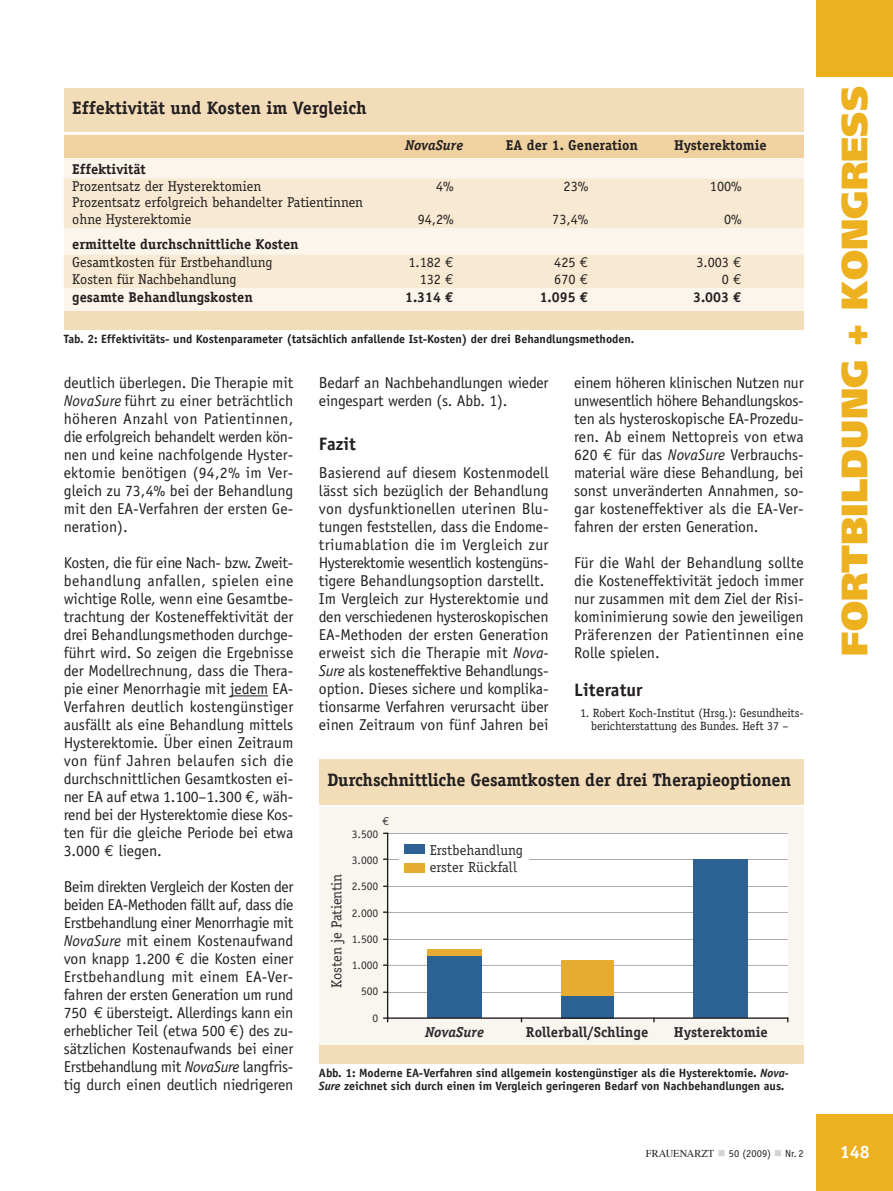
<style>
.page{position:relative;width:893px;height:1191px;background:#fff}
.page>*{position:absolute;margin:0;border:0;box-sizing:border-box;transform-origin:0 0}
.t1{font:900 36.75px "Frutiger";color:#edb01f}
.t2{font:700 18px "Officina Serif";letter-spacing:-.01em;color:#231f20}
.t3{font:700 18px "Officina Sans";letter-spacing:.005em;color:#231f20}
.t4{font:700 18px "Officina Sans";color:#fff}
.t5{font:15.75px/18px "Officina Sans";letter-spacing:-.005em;color:#231f20;text-align:justify}
.t6{font:14.4px/17.4px "Officina Serif Book+FOZEPD";color:#2a292c}
.t7{font:14.4px "Officina Serif Bold+SCCFYK";color:#2a292c}
.t8{font:14.4px "Officina Serif Bold Italic+FEJDZK";color:#2a292c}
.t9{font:14.25px/16.5px "Officina Serif";color:#231f20}
.t10{font:700 14.25px "Officina Serif";color:#231f20}
.t11{font:italic 700 14.25px "Officina Serif";color:#231f20}
.t12{font:700 12px/13.5px "Officina Sans";color:#231f20}
.t13{font:12px/12.8px "Officina Serif";letter-spacing:-.005em;color:#231f20;text-align:center}
.t14{font:11.55px "Officina Serif Book+FOZEPD";color:#2a292c}
.t15{font:11.55px "Euro Mono Regular+KDNQLH";color:#2a292c}
.t16{font:10.5px "Officina Sans";color:#231f20}
.s1{font-family:"Euro Mono"}
.s2{font-style:italic}
.s3{font-family:"Times"}
.s4{color:#d1d3d4}
</style>
<div class="page">
<div style="left:816px;top:1114px;width:77px;height:76px;background:#edb01f"></div>
<div style="left:816px;top:0;width:77px;height:77px;background:#edb01f"></div>
<hr style="left:230px;top:695px;width:38px;height:1px;background:#231f20">
<div style="left:64px;top:135px;width:740px;height:180px;background:#fcf5ec"></div>
<div style="left:64px;top:135px;width:740px;height:22px;background:#f0d2a0"></div>
<div style="left:64px;top:88px;width:740px;height:44px;background:#f3ddb9"></div>
<div style="left:64px;top:178px;width:740px;height:17px;background:#f7e9d2"></div>
<div style="left:64px;top:195px;width:740px;height:16px;background:#f7e9d2"></div>
<div style="left:64px;top:211px;width:740px;height:17px;background:#f7e9d2"></div>
<div style="left:64px;top:255px;width:740px;height:16px;background:#f7e9d2"></div>
<div style="left:64px;top:271px;width:740px;height:17px;background:#f7e9d2"></div>
<div style="left:64px;top:312px;width:740px;height:18px;background:#f3ddb9"></div>
<div style="left:319px;top:807px;width:485px;height:240px;background:#f9f5ef"></div>
<div style="left:388px;top:834px;width:400px;height:183px;background:#fff"></div>
<div style="left:427px;top:955px;width:55px;height:63px;background:#2c6194"></div>
<div style="left:561px;top:996px;width:53px;height:22px;background:#2c6194"></div>
<div style="left:694px;top:859px;width:54px;height:159px;background:#2c6194"></div>
<div style="left:427px;top:949px;width:55px;height:6px;background:#e5ac31"></div>
<div style="left:561px;top:960px;width:53px;height:36px;background:#e5ac31"></div>
<hr style="left:387px;top:832px;width:1px;height:186px;background:#1e1d1e">
<svg style="left:383px;top:991px;width:405px;height:2px"></svg>
<svg style="left:383px;top:964px;width:405px;height:2px"></svg>
<svg style="left:383px;top:938px;width:405px;height:2px"></svg>
<svg style="left:383px;top:911px;width:405px;height:2px"></svg>
<svg style="left:383px;top:885px;width:405px;height:2px"></svg>
<svg style="left:383px;top:858px;width:405px;height:2px"></svg>
<svg style="left:383px;top:832px;width:405px;height:2px"></svg>
<hr style="left:387px;top:1017px;width:401px;height:1px;background:#1e1d1e">
<svg style="left:383px;top:1017px;width:5px;height:5px"></svg>
<div style="left:399px;top:838px;width:130px;height:43px;background:#fff"></div>
<div style="left:405px;top:844px;width:20px;height:10px;background:#2c6194"></div>
<div style="left:405px;top:863px;width:20px;height:10px;background:#e5ac31"></div>
<div style="left:319px;top:759px;width:485px;height:45px;background:#f3ddb9"></div>
<div style="left:319px;top:1045px;width:485px;height:18px;background:#f3ddb9"></div>
<p class="t2" style="left:72px;top:101px;width:296px">Effektivität und Kosten im Vergleich</p>
<p class="t11" style="left:405px;top:139px;width:60px">NovaSure</p>
<p class="t10" style="left:506px;top:139px;width:134px">EA der 1. Generation</p>
<p class="t10" style="left:674px;top:139px;width:94px">Hysterektomie</p>
<p class="t10" style="left:72px;top:164px;width:75px">Effektivität</p>
<p class="t9" style="left:72px;top:179px;width:190px">Prozentsatz der Hysterektomien</p>
<p class="t9" style="left:436px;top:179px;width:19px">4%</p>
<p class="t9" style="left:564px;top:179px;width:26px">23%</p>
<p class="t9" style="left:710px;top:179px;width:33px">100%</p>
<p class="t9" style="left:72px;top:195px;width:292px">Prozentsatz erfolgreich behandelter Patientinnen ohne Hysterektomie</p>
<p class="t9" style="left:418px;top:212px;width:38px">94,2%</p>
<p class="t9" style="left:552px;top:212px;width:38px">73,4%</p>
<p class="t9" style="left:724px;top:212px;width:19px">0%</p>
<p class="t10" style="left:72px;top:239px;width:228px">ermittelte durchschnittliche Kosten</p>
<p class="t9" style="left:72px;top:255px;width:202px">Gesamtkosten für Erstbehandlung</p>
<p class="t9" style="left:408px;top:255px;width:47px">1.182 <span class="s1">€</span></p>
<p class="t9" style="left:554px;top:255px;width:36px">425 <span class="s1">€</span></p>
<p class="t9" style="left:696px;top:255px;width:47px">3.003 <span class="s1">€</span></p>
<p class="t9" style="left:72px;top:272px;width:166px">Kosten für Nachbehandlung</p>
<p class="t9" style="left:420px;top:272px;width:36px">132 <span class="s1">€</span></p>
<p class="t9" style="left:554px;top:272px;width:36px">670 <span class="s1">€</span></p>
<p class="t9" style="left:722px;top:272px;width:21px">0 <span class="s1">€</span></p>
<p class="t10" style="left:72px;top:292px;width:182px">gesamte Behandlungskosten</p>
<p class="t10" style="left:405px;top:292px;width:50px">1.314 <span class="s1">€</span></p>
<p class="t10" style="left:540px;top:292px;width:50px">1.095 <span class="s1">€</span></p>
<p class="t10" style="left:693px;top:292px;width:50px">3.003 <span class="s1">€</span></p>
<p class="t12" style="left:64px;top:333px;width:572px">Tab. 2: Effektivitäts- und Kostenparameter (tatsächlich anfallende Ist-Kosten) der drei Behandlungsmethoden.</p>
<p class="t5" style="left:64px;top:375px;width:231px">deutlich überlegen. Die Therapie mit <span class="s2">NovaSure</span> führt zu einer beträchtlich höheren Anzahl von Patientinnen, die erfolgreich behandelt werden kön&shy;nen und keine nachfolgende Hyster&shy;ektomie benötigen (94,2% im Ver&shy;gleich zu 73,4% bei der Behandlung mit den EA-Verfahren der ersten Ge&shy;neration).</p>
<p class="t5" style="left:64px;top:555px;width:231px">Kosten, die für eine Nach- bzw. Zweit&shy;behandlung anfallen, spielen eine wichtige Rolle, wenn eine Gesamtbe&shy;trachtung der Kosteneffektivität der drei Behandlungsmethoden durchge&shy;führt wird. So zeigen die Ergebnisse der Modellrechnung, dass die Thera&shy;pie einer Menorrhagie mit jedem EA-Verfahren deutlich kostengünstiger ausfällt als eine Behandlung mittels Hysterektomie. Über einen Zeitraum von fünf Jahren belaufen sich die durchschnittlichen Gesamtkosten ei&shy;ner EA auf etwa 1.100–1.300 <span class="s1">€</span>, wäh&shy;rend bei der Hysterektomie diese Kos&shy;ten für die gleiche Periode bei etwa 3.000 <span class="s1">€</span> liegen.</p>
<p class="t5" style="left:64px;top:879px;width:231px">Beim direkten Vergleich der Kosten der beiden EA-Methoden fällt auf, dass die Erstbehandlung einer Menorrhagie mit <span class="s2">NovaSure</span> mit einem Kostenaufwand von knapp 1.200 <span class="s1">€</span> die Kosten einer Erstbehandlung mit einem EA-Ver - fahren der ersten Generation um rund 750 <span class="s1">€</span> übersteigt. Allerdings kann ein erheblicher Teil (etwa 500 <span class="s1">€</span>) des zu&shy;sätzlichen Kostenaufwands bei einer Erstbehandlung mit <span class="s2">NovaSure</span> langfris&shy;tig durch einen deutlich niedrigeren</p>
<p class="t5" style="left:319px;top:375px;width:231px">Bedarf an Nachbehandlungen wieder eingespart werden (s. Abb. 1).</p>
<p class="t3" style="left:319px;top:437px;width:39px">Fazit</p>
<p class="t5" style="left:319px;top:465px;width:231px;text-align:left">Basierend auf diesem Kostenmodell lässt sich bezüglich der Behandlung von dysfunktionellen uterinen Blu&shy;tungen feststellen, dass die Endome&shy;triumablation die im Vergleich zur Hysterektomie wesentlich kostengüns&shy;tigere Behandlungsoption darstellt.<br>Im Vergleich zur Hysterektomie und den verschiedenen hysteroskopischen EA-Methoden der ersten Generation erweist sich die Therapie mit <span class="s2">Nova - Sure</span> als kosteneffektive Behandlungs&shy;option. Dieses sichere und komplika&shy;tionsarme Verfahren verursacht über einen Zeitraum von fünf Jahren bei</p>
<p class="t5" style="left:574px;top:375px;width:231px">einem höheren klinischen Nutzen nur unwesentlich höhere Behandlungskos&shy;ten als hysteroskopische EA-Prozedu&shy;ren. Ab einem Nettopreis von etwa 620 <span class="s1">€</span> für das <span class="s2">NovaSure</span> Verbrauchs&shy;material wäre diese Behandlung, bei sonst unveränderten Annahmen, so&shy;gar kosteneffektiver als die EA-Ver&shy;fahren der ersten Generation.</p>
<p class="t5" style="left:574px;top:555px;width:231px">Für die Wahl der Behandlung sollte die Kosteneffektivität jedoch immer nur zusammen mit dem Ziel der Risi&shy;kominimierung sowie den jeweiligen Präferenzen der Patientinnen eine Rolle spielen.</p>
<p class="t3" style="left:574px;top:683px;width:70px">Literatur</p>
<p class="t13" style="left:580px;top:707px;width:225px">1. Robert Koch-Institut (Hrsg.): Gesundheits&shy;berichterstattung des Bundes. Heft 37 –</p>
<p class="t2" style="left:327px;top:773px;width:465px">Durchschnittliche Gesamtkosten der drei Therapieoptionen</p>
<p class="t15" style="left:382px;top:814px;width:8px">€</p>
<p class="t14" style="left:352px;top:829px;width:28px">3.500</p>
<p class="t14" style="left:352px;top:855px;width:28px">3.000</p>
<p class="t14" style="left:352px;top:881px;width:28px">2.500</p>
<p class="t14" style="left:352px;top:907px;width:28px">2.000</p>
<p class="t14" style="left:352px;top:934px;width:28px">1.500</p>
<p class="t14" style="left:352px;top:960px;width:28px">1.000</p>
<p class="t14" style="left:361px;top:986px;width:19px">500</p>
<p class="t14" style="left:373px;top:1013px;width:7px">0</p>
<p class="t6" style="left:329px;top:988px;width:116px;rotate:-90deg">Kosten je Patientin</p>
<p class="t6" style="left:430px;top:842px;width:95px">Erstbehandlung erster Rückfall</p>
<p class="t8" style="left:425px;top:1023px;width:60px">NovaSure</p>
<p class="t7" style="left:526px;top:1023px;width:124px">Rollerball/Schlinge</p>
<p class="t7" style="left:674px;top:1023px;width:95px">Hysterektomie</p>
<p class="t12" style="left:319px;top:1066px;width:471px">Abb. 1: Moderne EA-Verfahren sind allgemein kostengünstiger als die Hysterektomie. <span class="s2">Nova -<br>Sure</span> zeichnet sich durch einen im Vergleich geringeren Bedarf von Nachbehandlungen aus.</p>
<h1 class="t1" style="left:840px;top:655px;width:571px;rotate:-90deg">FORTBILDUNG + KONGRESS</h1>
<p class="t16" style="left:646px;top:1149px;width:159px"><span class="s3">FRAUENARZT</span> <span class="s4">■</span> 50 (2009) <span class="s4">■</span> Nr. 2</p>
<p class="t4" style="left:840px;top:1145px;width:32px">148</p>
</div>
